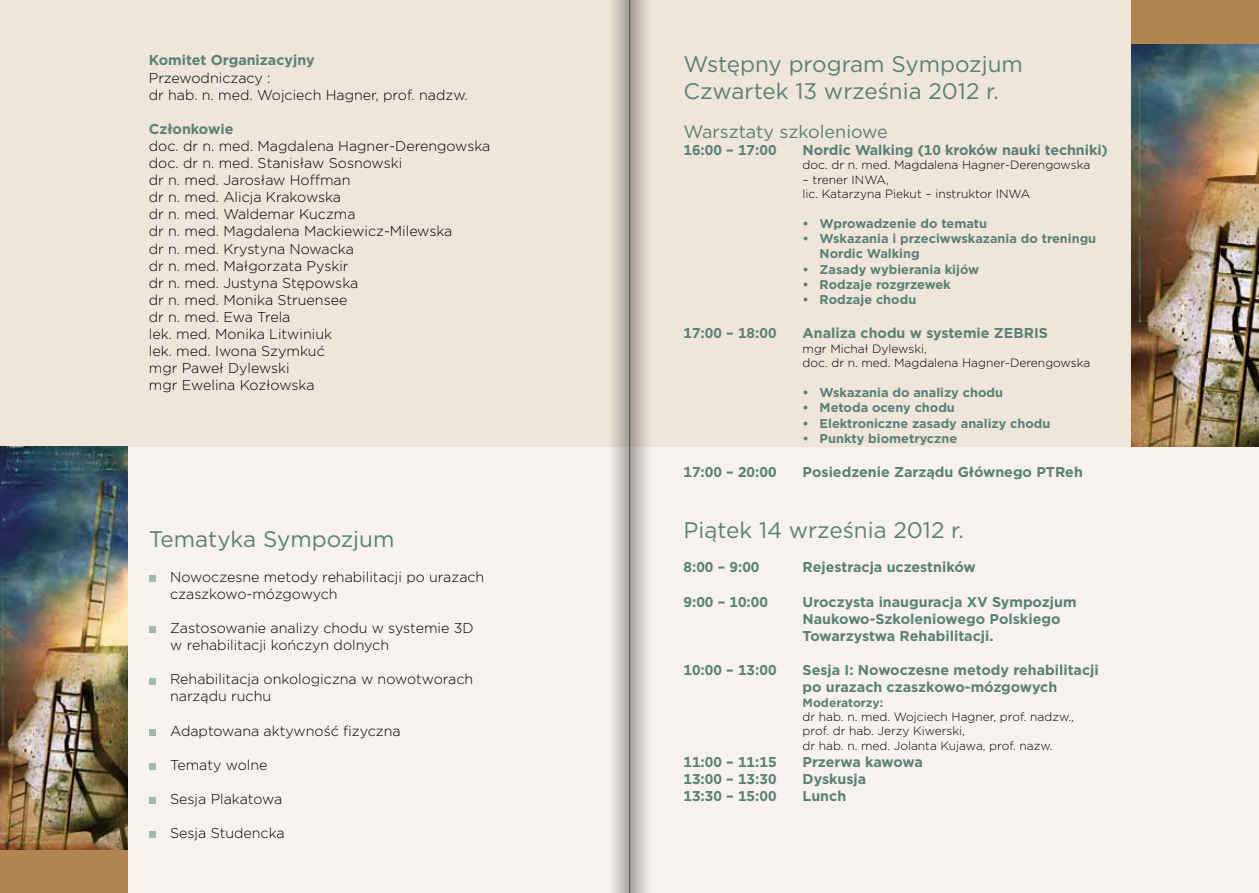
<style>
.page{position:relative;width:1259px;height:893px;background:#fff}
.page>*{position:absolute;margin:0;border:0;box-sizing:border-box;transform-origin:0 0}
.t1{font:22.5px/27px "Gotham";color:#5a8174}
.t2{font:18px "Gotham";color:#5a8174}
.t3{font:300 14.25px/17.1px "Gotham";color:#000}
.t4{font:700 14.25px/17.1px "Gotham";color:#5a8174}
.t5{font:700 12.75px/15.3px "Gotham";color:#5a8174}
.t6{font:300 12px/14.4px "Gotham";color:#000}
.t7{font:700 12px "Gotham";color:#5a8174}
</style>
<div class="page">
<div style="left:0;top:446px;width:1259px;height:447px;background:#f7f2ed"></div>
<div style="left:0;top:0;width:1259px;height:446px;background:#efe5da"></div>
<img style="left:0;top:446px;width:128px;height:404px">
<img style="left:1131px;top:43px;width:128px;height:403px">
<div style="left:0;top:850px;width:128px;height:43px;background:#b18450"></div>
<div style="left:1131px;top:0;width:128px;height:43px;background:#b18450"></div>
<div style="left:149px;top:575px;width:6px;height:7px;background:#a1baac"></div>
<div style="left:149px;top:626px;width:6px;height:7px;background:#a1baac"></div>
<svg style="left:149px;top:678px;width:6px;height:6px"></svg>
<svg style="left:149px;top:729px;width:6px;height:6px"></svg>
<div style="left:149px;top:763px;width:6px;height:7px;background:#a1baac"></div>
<div style="left:149px;top:797px;width:6px;height:7px;background:#a1baac"></div>
<svg style="left:149px;top:832px;width:6px;height:6px"></svg>
<svg style="left:608px;top:0;width:21px;height:893px"></svg>
<div style="left:629px;top:0;width:22px;height:893px;background:linear-gradient(to right,#a09c96,#efe7df)"></div>
<p class="t4" style="left:149px;top:52px;width:167px">Komitet Organizacyjny</p>
<p class="t3" style="left:149px;top:69px;width:320px">Przewodniczacy :<br>dr hab. n. med. Wojciech Hagner, prof. nadzw.</p>
<p class="t4" style="left:149px;top:120px;width:86px">Członkowie</p>
<p class="t3" style="left:149px;top:137px;width:343px">doc. dr n. med. Magdalena Hagner-Derengowska doc. dr n. med. Stanisław Sosnowski<br>dr n. med. Jarosław Hoffman<br>dr n. med. Alicja Krakowska<br>dr n. med. Waldemar Kuczma<br>dr n. med. Magdalena Mackiewicz-Milewska<br>dr n. med. Krystyna Nowacka<br>dr n. med. Małgorzata Pyskir<br>dr n. med. Justyna Stępowska<br>dr n. med. Monika Struensee<br>dr n. med. Ewa Trela<br>lek. med. Monika Litwiniuk<br>lek. med. Iwona Szymkuć<br>mgr Paweł Dylewski<br>mgr Ewelina Kozłowska</p>
<h1 class="t1" style="left:149px;top:525px;width:247px">Tematyka Sympozjum</h1>
<p class="t3" style="left:170px;top:568px;width:316px">Nowoczesne metody rehabilitacji po urazach czaszkowo-mózgowych</p>
<p class="t3" style="left:170px;top:619px;width:305px">Zastosowanie analizy chodu w systemie 3D w rehabilitacji kończyn dolnych</p>
<p class="t3" style="left:170px;top:670px;width:305px">Rehabilitacja onkologiczna w nowotworach narządu ruchu</p>
<p class="t3" style="left:170px;top:721px;width:232px">Adaptowana aktywność fizyczna</p>
<p class="t3" style="left:170px;top:756px;width:99px">Tematy wolne</p>
<p class="t3" style="left:170px;top:790px;width:114px">Sesja Plakatowa</p>
<p class="t3" style="left:170px;top:824px;width:116px">Sesja Studencka</p>
<h1 class="t1" style="left:683px;top:50px;width:341px">Wstępny program Sympozjum<br>Czwartek 13 września 2012 r.</h1>
<p class="t2" style="left:683px;top:120px;width:206px">Warsztaty szkoleniowe</p>
<p class="t4" style="left:683px;top:141px;width:95px">16:00 – 17:00</p>
<p class="t4" style="left:802px;top:141px;width:307px">Nordic Walking (10 kroków nauki techniki)</p>
<p class="t6" style="left:802px;top:157px;width:289px">doc. dr n. med. Magdalena Hagner-Derengowska</p>
<p class="t6" style="left:802px;top:172px;width:229px">– trener INWA,<br>lic. Katarzyna Piekut – instruktor INWA</p>
<p class="t5" style="left:802px;top:215px;width:186px">• Wprowadzenie do tematu</p>
<p class="t5" style="left:819px;top:231px;width:278px;text-indent:-17px">• Wskazania i przeciwwskazania do treningu<br>Nordic Walking</p>
<p class="t5" style="left:802px;top:261px;width:178px">• Zasady wybierania kijów</p>
<p class="t5" style="left:802px;top:277px;width:150px">• Rodzaje rozgrzewek</p>
<p class="t5" style="left:802px;top:292px;width:115px">• Rodzaje chodu</p>
<p class="t4" style="left:683px;top:325px;width:95px">17:00 – 18:00</p>
<p class="t4" style="left:802px;top:325px;width:247px">Analiza chodu w systemie ZEBRIS</p>
<p class="t6" style="left:802px;top:341px;width:289px">mgr Michał Dylewski,<br>doc. dr n. med. Magdalena Hagner-Derengowska</p>
<p class="t5" style="left:802px;top:385px;width:202px">• Wskazania do analizy chodu</p>
<p class="t5" style="left:802px;top:400px;width:154px">• Metoda oceny chodu</p>
<p class="t5" style="left:802px;top:415px;width:249px">• Elektroniczne zasady analizy chodu</p>
<p class="t5" style="left:802px;top:431px;width:156px">• Punkty biometryczne</p>
<p class="t4" style="left:683px;top:463px;width:95px">17:00 – 20:00</p>
<p class="t4" style="left:802px;top:463px;width:282px">Posiedzenie Zarządu Głównego PTReh</p>
<h1 class="t1" style="left:683px;top:516px;width:282px">Piątek 14 września 2012 r.</h1>
<p class="t4" style="left:683px;top:559px;width:77px">8:00 – 9:00</p>
<p class="t4" style="left:802px;top:559px;width:175px">Rejestracja uczestników</p>
<p class="t4" style="left:683px;top:593px;width:86px">9:00 – 10:00</p>
<p class="t4" style="left:802px;top:593px;width:275px">Uroczysta inauguracja XV Sympozjum<br>Naukowo-Szkoleniowego Polskiego<br>Towarzystwa Rehabilitacji.</p>
<p class="t4" style="left:683px;top:661px;width:95px">10:00 – 13:00</p>
<p class="t4" style="left:802px;top:661px;width:298px">Sesja I: Nowoczesne metody rehabilitacji po urazach czaszkowo-mózgowych</p>
<p class="t7" style="left:802px;top:694px;width:82px">Moderatorzy:</p>
<p class="t6" style="left:802px;top:709px;width:273px">dr hab. n. med. Wojciech Hagner, prof. nadzw., prof. dr hab. Jerzy Kiwerski,<br>dr hab. n. med. Jolanta Kujawa, prof. nazw.</p>
<p class="t4" style="left:683px;top:753px;width:95px">11:00 – 11:15</p>
<p class="t4" style="left:802px;top:753px;width:122px">Przerwa kawowa</p>
<p class="t4" style="left:683px;top:770px;width:95px">13:00 – 13:30</p>
<p class="t4" style="left:802px;top:770px;width:65px">Dyskusja</p>
<p class="t4" style="left:683px;top:787px;width:95px">13:30 – 15:00</p>
<p class="t4" style="left:802px;top:787px;width:45px">Lunch</p>
</div>
